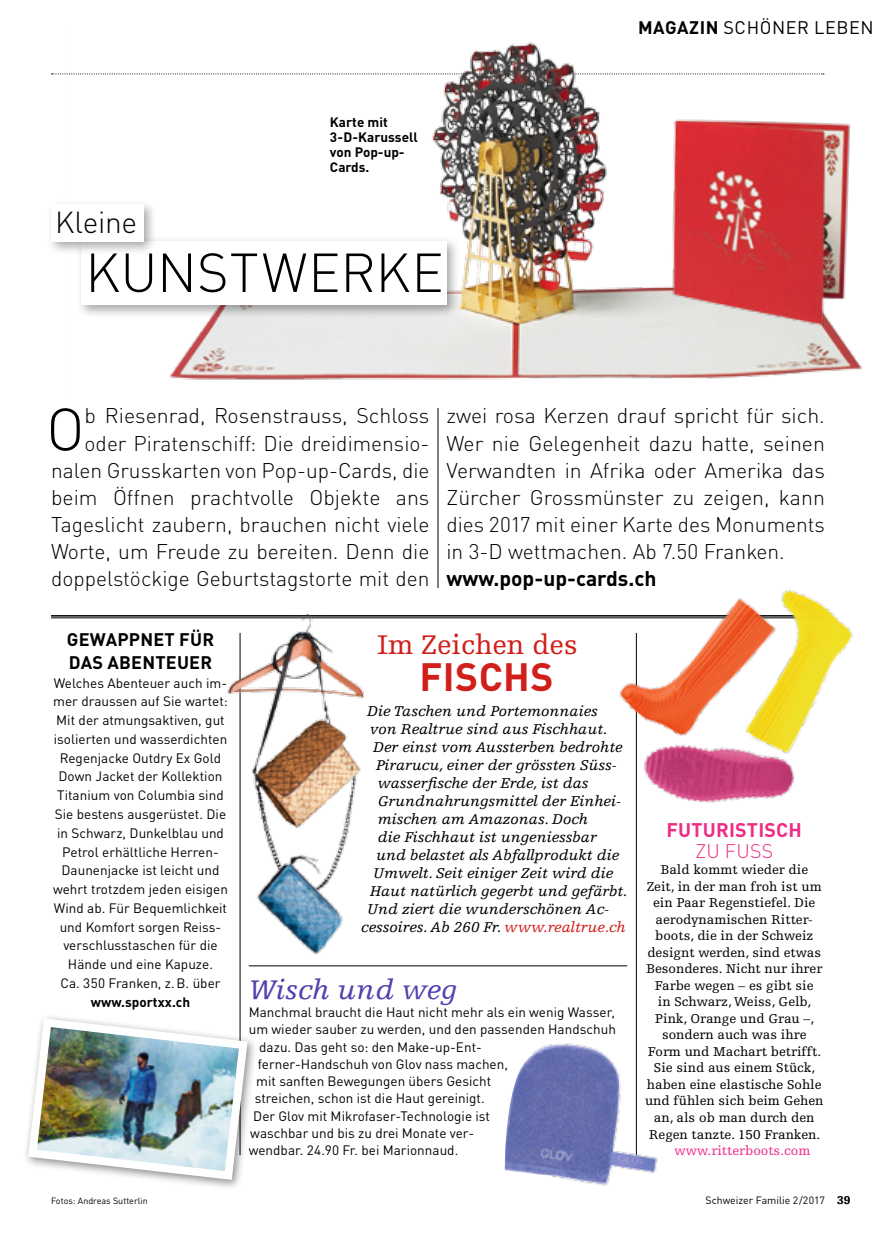
<style>
.page{position:relative;width:893px;height:1234px;background:#fff}
.page>*{position:absolute;margin:0;border:0;box-sizing:border-box;transform-origin:0 0}
._211_Magazintext_Ini{font:300 58.95px "DIN Pro";color:#000}
._100_Magazin_Headlin{font:300 54px "DIN Pro";letter-spacing:.005em;color:#000}
._100_kl_Headline_Lin{font:700 39px "DIN Pro";letter-spacing:.01em;color:#d11f1a}
._100_Headline_DIN_li{font:300 30px "DIN Pro";letter-spacing:-.01em;color:#000}
._100_kl_Headline_Lin-2{font:28.5px "Egyptienne FLT Std";letter-spacing:.005em;color:#d11f1a}
._100_kl_Headline_Lin-3{font:italic 28.5px "Egyptienne FLT Std";letter-spacing:.005em;color:#5440ae}
._211_Magazintext_Ini-2{font:300 21px/27px "DIN Pro";color:#000;text-align:right}
._211_Magazintext_Ini-3{font:700 21px "DIN Pro";color:#000}
._100_Magazin_kl_Head{font:700 19.5px/21px "DIN Pro";letter-spacing:.01em;color:#ee2c85;text-align:center}
._211_Magazintext_Din{font:700 18px "DIN Pro";letter-spacing:.01em;color:#000}
.Rubriktitel_12_x01{font:18px "DIN Pro";letter-spacing:.03em;color:#000}
._211_Magazintext_Min{font:italic 15px "Egyptienne FLT Std";color:#000}
._211_Magazintext_Din-2{font:13.5px/18.8px "DIN Pro";color:#000;text-align:center}
.BOX_Egypt_Text_9_x22{font:13.5px "Egyptienne FLT Std";color:#000}
._300_Legende_9_x11{font:700 13.5px/15px "DIN Pro";color:#000}
.BOX_Egypt_Text_9_x22-2{font:13.5px "Egyptienne FLT Std";color:#ee2c85}
.PAGINA_10_Zahl_x08{font:900 12px "Egyptienne FLT Std";color:#000}
.PAGINA_11_Text_x08{font:10.5px "DIN Pro";color:#000}
._800_Fotobyline_x12{font:9px "DIN Pro";color:#000}
.s1{font-weight:700}
.s2{color:#d11f1a}
.s3{font-weight:300}
</style>
<div class="page">
<svg style="left:52px;top:73px;width:18px;height:1px"></svg>
<hr style="left:51px;top:615px;width:774px;height:1px;background:#000">
<hr style="left:51px;top:617px;width:774px;height:1px;background:#000">
<hr style="left:240px;top:632px;width:1px;height:522px;background:#000">
<hr style="left:636px;top:632px;width:1px;height:522px;background:#000">
<img style="left:610px;top:615px;width:96px;height:118px">
<img style="left:635px;top:733px;width:160px;height:80px">
<img style="left:706px;top:589px;width:147px;height:177px">
<div style="left:23px;top:1012px;width:235px;height:177px;background:#000;opacity:.45"></div>
<img style="left:24px;top:1013px;width:228px;height:170px">
<img style="left:225px;top:614px;width:147px;height:280px">
<img style="left:246px;top:847px;width:109px;height:120px">
<img style="left:504px;top:995px;width:154px;height:191px">
<img style="left:71px;top:42px;width:791px;height:338px">
<img style="left:665px;top:113px;width:188px;height:223px">
<hr style="left:438px;top:408px;width:1px;height:180px;background:#000">
<hr style="left:249px;top:965px;width:378px;height:1px;background:#000">
<div style="left:76px;top:235px;width:384px;height:83px;background:#000;opacity:.35"></div>
<div style="left:81px;top:241px;width:365px;height:63px;background:#fff"></div>
<div style="left:46px;top:199px;width:111px;height:56px;background:#000;opacity:.35"></div>
<div style="left:51px;top:204px;width:92px;height:37px;background:#fff"></div>
<p class="_100_Headline_DIN_li" style="left:55px;top:199px;width:84px">Kleine</p>
<p class="_300_Legende_9_x11" style="left:330px;top:113px;width:89px">Karte mit<br>3-D-Karussell von Pop-up-<br>Cards.</p>
<p class="_100_Magazin_Headlin" style="left:85px;top:231px;width:360px">KUNSTWERKE</p>
<p class="Rubriktitel_12_x01" style="left:638px;top:13px;width:237px"><span class="s1">MAGAZIN</span> SCHÖNER LEBEN</p>
<p class="_211_Magazintext_Ini" style="left:46px;top:383px;width:40px">O</p>
<p class="_211_Magazintext_Ini-2" style="left:51px;top:400px;width:380px">b Riesenrad, Rosenstrauss, Schloss oder Piratenschiff: Die dreidimensio&shy;nalen Grusskarten von Pop-up-Cards, die beim Öffnen prachtvolle Objekte ans Tageslicht zaubern, brauchen nicht viele Worte, um Freude zu bereiten. Denn die doppelstöckige Geburtstagstorte mit den</p>
<p class="_211_Magazintext_Ini-2" style="left:446px;top:400px;width:380px;text-align:justify">zwei rosa Kerzen drauf spricht für sich.<br>Wer nie Gelegenheit dazu hatte, seinen Verwandten in Afrika oder Amerika das Zürcher Grossmünster zu zeigen, kann dies 2017 mit einer Karte des Monuments in 3-D wettmachen. Ab 7.50 Franken.</p>
<p class="_211_Magazintext_Ini-3" style="left:446px;top:560px;width:212px">www.pop-up-cards.ch</p>
<p class="_211_Magazintext_Din" style="left:67px;top:624px;width:149px">GEWAPPNET FÜR</p>
<p class="_211_Magazintext_Din" style="left:69px;top:647px;width:145px">DAS ABENTEUER</p>
<p class="_211_Magazintext_Din-2" style="left:53px;top:672px;width:176px">Welches Abenteuer auch im&shy;mer draussen auf Sie wartet:<br>Mit der atmungsaktiven, gut isolierten und wasserdichten<br>Regenjacke Outdry Ex Gold<br>Down Jacket der Kollektion<br>Titanium von Columbia sind<br>Sie bestens ausgerüstet. Die in Schwarz, Dunkelblau und<br>Petrol erhältliche Herren-<br>Daunenjacke ist leicht und wehrt trotzdem jeden eisigen<br>Wind ab. Für Bequemlichkeit und Komfort sorgen Reiss&shy;verschlusstaschen für die<br>Hände und eine Kapuze.<br>Ca. 350 Franken, z.B. über <span class="s1">www.sportxx.ch</span></p>
<p class="_800_Fotobyline_x12" style="left:51px;top:1193px;width:98px">Fotos: Andreas Sutterlin</p>
<p class="_100_kl_Headline_Lin-2" style="left:377px;top:628px;width:203px">Im Zeichen des</p>
<p class="_100_kl_Headline_Lin" style="left:420px;top:644px;width:135px">FISCHS</p>
<p class="_211_Magazintext_Min" style="left:367px;top:702px;width:232px">Die Taschen und Portemonnaies</p>
<p class="_211_Magazintext_Min" style="left:370px;top:720px;width:239px">von Realtrue sind aus Fischhaut.</p>
<p class="_211_Magazintext_Min" style="left:373px;top:738px;width:251px">Der einst vom Aussterben bedrohte</p>
<p class="_211_Magazintext_Min" style="left:376px;top:756px;width:242px">Pirarucu, einer der grössten Süss-</p>
<p class="_211_Magazintext_Min" style="left:378px;top:774px;width:212px">wasserfische der Erde, ist das</p>
<p class="_211_Magazintext_Min" style="left:378px;top:792px;width:245px">Grundnahrungsmittel der Einhei-</p>
<p class="_211_Magazintext_Min" style="left:378px;top:810px;width:212px">mischen am Amazonas. Doch</p>
<p class="_211_Magazintext_Min" style="left:378px;top:828px;width:220px">die Fischhaut ist ungeniessbar</p>
<p class="_211_Magazintext_Min" style="left:376px;top:846px;width:244px">und belastet als Abfallprodukt die</p>
<p class="_211_Magazintext_Min" style="left:373px;top:864px;width:242px">Umwelt. Seit einiger Zeit wird die</p>
<p class="_211_Magazintext_Min" style="left:370px;top:882px;width:259px">Haut natürlich gegerbt und gefärbt.</p>
<p class="_211_Magazintext_Min" style="left:367px;top:900px;width:243px">Und ziert die wunderschönen Ac-</p>
<p class="_211_Magazintext_Min" style="left:361px;top:918px;width:266px">cessoires. Ab 260 Fr. <span class="s2">www.realtrue.ch</span></p>
<p class="_100_kl_Headline_Lin-3" style="left:249px;top:973px;width:210px">Wisch und weg</p>
<p class="_211_Magazintext_Din-2" style="left:249px;top:1001px;width:368px">Manchmal braucht die Haut nicht mehr als ein wenig Wasser,</p>
<p class="_211_Magazintext_Din-2" style="left:249px;top:1018px;width:369px">um wieder sauber zu werden, und den passenden Handschuh</p>
<p class="_211_Magazintext_Din-2" style="left:259px;top:1035px;width:224px">dazu. Das geht so: den Make-up-Ent-</p>
<p class="_211_Magazintext_Din-2" style="left:258px;top:1053px;width:252px">ferner-Handschuh von Glov nass machen,</p>
<p class="_211_Magazintext_Din-2" style="left:256px;top:1070px;width:237px">mit sanften Bewegungen übers Gesicht</p>
<p class="_211_Magazintext_Din-2" style="left:255px;top:1087px;width:231px">streichen, schon ist die Haut gereinigt.</p>
<p class="_211_Magazintext_Din-2" style="left:253px;top:1104px;width:238px">Der Glov mit Mikrofaser-Technologie ist</p>
<p class="_211_Magazintext_Din-2" style="left:250px;top:1122px;width:225px">waschbar und bis zu drei Monate ver-</p>
<p class="_211_Magazintext_Din-2" style="left:249px;top:1139px;width:211px">wendbar. 24.90 Fr. bei Marionnaud.</p>
<p class="_100_Magazin_kl_Head" style="left:666px;top:816px;width:137px">FUTURISTISCH<br><span class="s3">ZU FUSS</span></p>
<p class="BOX_Egypt_Text_9_x22" style="left:660px;top:862px;width:149px">Bald kommt wieder die</p>
<p class="BOX_Egypt_Text_9_x22" style="left:647px;top:878px;width:176px">Zeit, in der man froh ist um</p>
<p class="BOX_Egypt_Text_9_x22" style="left:653px;top:895px;width:164px">ein Paar Regenstiefel. Die</p>
<p class="BOX_Egypt_Text_9_x22" style="left:655px;top:911px;width:159px">aerodynamischen Ritter-</p>
<p class="BOX_Egypt_Text_9_x22" style="left:655px;top:928px;width:160px">boots, die in der Schweiz</p>
<p class="BOX_Egypt_Text_9_x22" style="left:647px;top:944px;width:175px">designt werden, sind etwas</p>
<p class="BOX_Egypt_Text_9_x22" style="left:646px;top:961px;width:178px">Besonderes. Nicht nur ihrer</p>
<p class="BOX_Egypt_Text_9_x22" style="left:655px;top:977px;width:160px">Farbe wegen – es gibt sie</p>
<p class="BOX_Egypt_Text_9_x22" style="left:658px;top:994px;width:155px">in Schwarz, Weiss, Gelb,</p>
<p class="BOX_Egypt_Text_9_x22" style="left:655px;top:1010px;width:161px">Pink, Orange und Grau –,</p>
<p class="BOX_Egypt_Text_9_x22" style="left:662px;top:1027px;width:146px">sondern auch was ihre</p>
<p class="BOX_Egypt_Text_9_x22" style="left:648px;top:1043px;width:175px">Form und Machart betrifft.</p>
<p class="BOX_Egypt_Text_9_x22" style="left:654px;top:1060px;width:163px">Sie sind aus einem Stück,</p>
<p class="BOX_Egypt_Text_9_x22" style="left:647px;top:1076px;width:176px">haben eine elastische Sohle</p>
<p class="BOX_Egypt_Text_9_x22" style="left:645px;top:1093px;width:180px">und fühlen sich beim Gehen</p>
<p class="BOX_Egypt_Text_9_x22" style="left:654px;top:1109px;width:162px">an, als ob man durch den</p>
<p class="BOX_Egypt_Text_9_x22" style="left:649px;top:1126px;width:173px">Regen tanzte. 150 Franken.</p>
<p class="BOX_Egypt_Text_9_x22-2" style="left:675px;top:1142px;width:137px">www.ritterboots.com</p>
<p class="PAGINA_11_Text_x08" style="left:705px;top:1191px;width:121px">Schweizer Familie 2/2017</p>
<p class="PAGINA_10_Zahl_x08" style="left:837px;top:1193px;width:15px">39</p>
</div>
